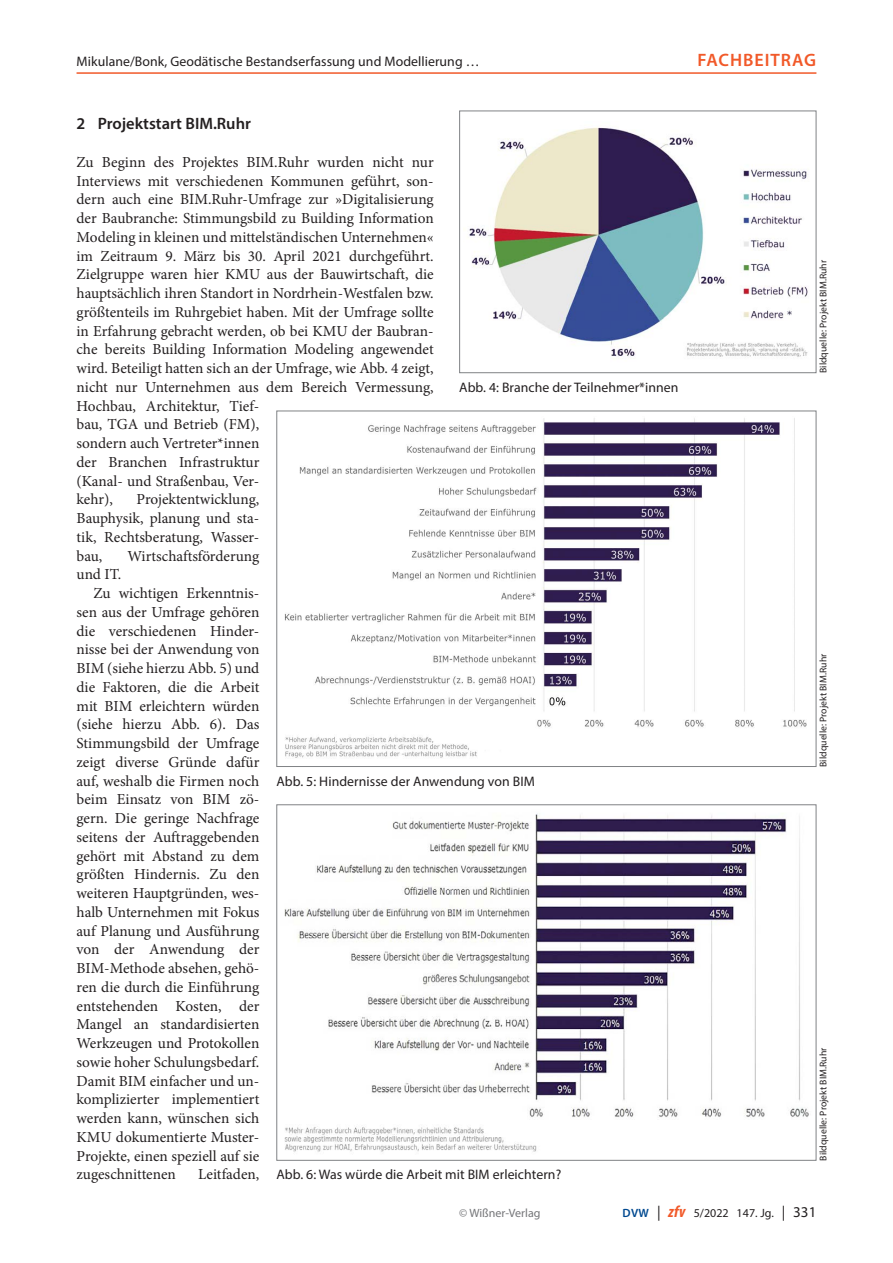
<style>
.page{position:relative;width:893px;height:1263px;background:#fff}
.page>*{position:absolute;margin:0;border:0;box-sizing:border-box;transform-origin:0 0}
.t1{font:600 18px "Myriad Pro";letter-spacing:.055em;color:#f15929}
._11_titel_1{font:600 16.5px "Myriad Pro";color:#231f20}
._01_normal_oEZ{font:15.3px/18.8px "Minion Pro";color:#231f20}
._01_normal{font:15.3px/18.8px "Minion Pro";color:#231f20;text-align:justify}
._05_abb{font:13.8px "Myriad Pro";letter-spacing:.005em;color:#231f20}
.t2{font:12px "Myriad Pro";letter-spacing:.005em;color:#231f20}
.t3{font:12px "Myriad Pro";color:#757679}
._05_abb_copyright{font:9.75px "Myriad Pro";letter-spacing:.005em;color:#231f20}
.s1{font-weight:600;color:#014990}
.s2{font-size:15px}
.s3{font-weight:700;font-style:italic;font-stretch:condensed;font-size:16.5px;color:#f15929}
</style>
<div class="page">
<img style="left:469px;top:127px;width:339px;height:230px">
<div style="left:459px;top:111px;width:357px;height:262px;border:1px solid #808285"></div>
<img style="left:284px;top:813px;width:525px;height:339px">
<img style="left:284px;top:418px;width:523px;height:340px">
<hr style="left:77px;top:72px;width:739px;height:2px;background:#f15929">
<p class="_05_abb" style="left:77px;top:53px;width:404px">Mikulane/Bonk, Geodätische Bestandserfassung und Modellierung …</p>
<p class="t1" style="left:698px;top:48px;width:118px">Fachbeitrag</p>
<p class="_11_titel_1" style="left:77px;top:113px;width:176px">2 Projektstart BIM.Ruhr</p>
<p class="_01_normal_oEZ" style="left:77px;top:153px;width:359px">Zu Beginn des Projektes BIM.Ruhr wurden nicht nur Interviews mit verschiedenen Kommunen geführt, son&shy;dern auch eine BIM.Ruhr-Umfrage zur »Digitalisierung der Baubranche: Stimmungsbild zu Building Information Modeling in kleinen und mittelständischen Unternehmen« im Zeitraum 9. März bis 30. April 2021 durchgeführt.<br>Zielgruppe waren hier KMU aus der Bauwirtschaft, die hauptsächlich ihren Standort in Nordrhein-Westfalen bzw. größtenteils im Ruhrgebiet haben. Mit der Umfrage sollte in Erfahrung gebracht werden, ob bei KMU der Baubran&shy;che bereits Building Information Modeling angewendet wird. Beteiligt hatten sich an der Umfrage, wie Abb. 4 zeigt, nicht nur Unternehmen aus dem Bereich Vermessung, Hochbau, Architektur, Tief-<br>bau, TGA und Betrieb (FM),<br>sondern auch Vertreter*innen<br>der Branchen Infrastruktur<br>(Kanal- und Straßenbau, Ver-<br>kehr),</p>
<p class="_01_normal_oEZ" style="left:77px;top:490px;width:184px;text-align:justify;text-indent:60px">Projektentwicklung, Bauphysik, planung und sta&shy;tik, Rechtsberatung, Wasser&shy;bau,</p>
<p class="_01_normal_oEZ" style="left:127px;top:546px;width:134px">Wirtschaftsförderung</p>
<p class="_05_abb" style="left:459px;top:379px;width:221px">Abb. 4: Branche der Teilnehmer*innen</p>
<p class="_01_normal_oEZ" style="left:77px;top:565px;width:46px">und IT.</p>
<p class="_01_normal" style="left:77px;top:584px;width:184px;text-indent:17px">Zu wichtigen Erkenntnis&shy;sen aus der Umfrage gehören die verschiedenen Hinder&shy;nisse bei der Anwendung von BIM (siehe hierzu Abb. 5) und die Faktoren, die die Arbeit mit BIM erleichtern würden (siehe hierzu Abb. 6). Das Stimmungsbild der Umfrage zeigt diverse Gründe dafür auf, weshalb die Firmen noch beim Einsatz von BIM zö&shy;gern. Die geringe Nachfrage seitens der Auftraggebenden gehört mit Abstand zu dem größten Hindernis. Zu den weiteren Hauptgründen, wes&shy;halb Unternehmen mit Fokus auf Planung und Ausführung von der Anwendung der BIM-Methode absehen, gehö&shy;ren die durch die Einführung entstehenden Kosten, der Mangel an standardisierten Werkzeugen und Protokollen sowie hoher Schulungsbedarf.<br>Damit BIM einfacher und un&shy;komplizierter implementiert werden kann, wünschen sich KMU dokumentierte Muster-Projekte, einen speziell auf sie zugeschnittenen</p>
<p class="_01_normal" style="left:198px;top:1165px;width:63px">Leitfaden,</p>
<p class="_05_abb" style="left:276px;top:772px;width:260px">Abb. 5: Hindernisse der Anwendung von BIM</p>
<p class="_05_abb" style="left:276px;top:1166px;width:286px">Abb. 6: Was würde die Arbeit mit BIM erleichtern?</p>
<p class="_05_abb_copyright" style="left:817px;top:373px;width:115px;rotate:-90deg">Bildquelle: Projekt BIM.Ruhr</p>
<p class="_05_abb_copyright" style="left:817px;top:767px;width:115px;rotate:-90deg">Bildquelle: Projekt BIM.Ruhr</p>
<p class="_05_abb_copyright" style="left:817px;top:1161px;width:115px;rotate:-90deg">Bildquelle: Projekt BIM.Ruhr</p>
<p class="t3" style="left:459px;top:1205px;width:83px">© Wißner-Verlag</p>
<p class="t2" style="left:623px;top:1205px;width:195px"><span class="s1">DVW</span> <span class="s2">|</span> <span class="s3">zfv</span> 5/2022 147. Jg. <span class="s2">| 331</span></p>
</div>
